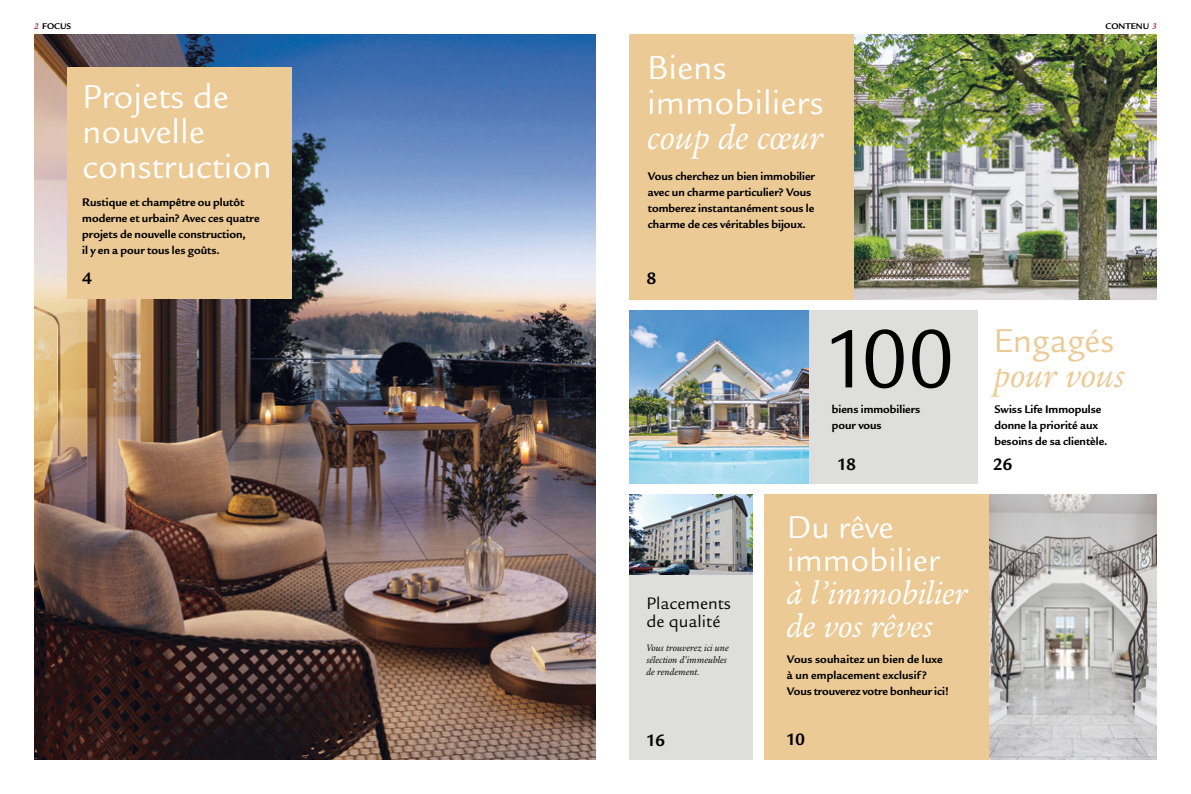
<style>
.page{position:relative;width:1191px;height:794px;background:#fff}
.page>*{position:absolute;margin:0;border:0;box-sizing:border-box;transform-origin:0 0}
.t1{font:90px "Legacy Sans ITC Pro";color:#000}
.t2{font:36px/35px "Legacy Sans ITC Pro";color:#fff}
.Book_16_18pt_K{font:italic 36px/35px "Legacy Serif ITC Pro";color:#ebca95}
.t3{font:italic 36px "Legacy Serif ITC Pro";color:#fff}
.t4{font:italic 34px/33px "Legacy Serif ITC Pro";color:#fff}
.t5{font:34px/33px "Legacy Sans ITC Pro";color:#fff}
.Book_16_18pt_K-2{font:18px "Legacy Sans ITC Pro";color:#000}
.Book_16_18pt_K-3{font:700 18px "Legacy Sans ITC Pro";letter-spacing:-.055em;color:#000}
.Book_16_18pt_K-4{font:700 12px/16px "Legacy Sans ITC Pro";color:#000}
.Book_16_18pt_K-5{font:italic 10px/12px "Legacy Serif ITC Pro";color:#000}
.Book_16_18pt_K-6{font:700 9px "Legacy Sans ITC Pro";color:#000}
.s1{font-family:"Legacy Serif ITC Pro";font-style:italic;color:#ad3247}
.s2{font-family:"Legacy Sans ITC Pro";font-style:normal}
</style>
<div class="page">
<img style="left:34px;top:34px;width:561px;height:726px">
<img style="left:629px;top:310px;width:180px;height:173px">
<img style="left:988px;top:494px;width:169px;height:266px">
<img style="left:854px;top:34px;width:303px;height:265px">
<img style="left:629px;top:494px;width:124px;height:82px">
<div style="left:764px;top:494px;width:224px;height:266px;background:#ebca95"></div>
<div style="left:68px;top:68px;width:224px;height:231px;background:#ebca95"></div>
<div style="left:629px;top:34px;width:225px;height:265px;background:#ebca95"></div>
<div style="left:809px;top:310px;width:168px;height:173px;background:#dededd"></div>
<div style="left:629px;top:576px;width:124px;height:184px;background:#dededd"></div>
<p class="Book_16_18pt_K-6" style="left:34px;top:21px;width:39px"><span class="s1">2</span> FOCUS</p>
<p class="Book_16_18pt_K-6" style="left:1105px;top:21px;width:53px">CONTENU <span class="s1">3</span></p>
<p class="t2" style="left:82px;top:80px;width:148px">Projets de</p>
<p class="t2" style="left:82px;top:115px;width:191px">nouvelle construction</p>
<p class="Book_16_18pt_K-4" style="left:82px;top:194px;width:164px">Rustique et champêtre ou plutôt</p>
<p class="Book_16_18pt_K-4" style="left:82px;top:210px;width:179px">moderne et urbain? Avec ces quatre</p>
<p class="Book_16_18pt_K-4" style="left:82px;top:226px;width:165px">projets de nouvelle construction, il y en a pour tous les goûts.</p>
<p class="t2" style="left:647px;top:50px;width:81px">Biens</p>
<p class="t2" style="left:647px;top:85px;width:178px">immobiliers</p>
<p class="t3" style="left:647px;top:115px;width:177px">coup de cœur</p>
<p class="Book_16_18pt_K-4" style="left:648px;top:168px;width:169px">Vous cherchez un bien immobilier avec un charme particulier? Vous tomberez instantanément sous le charme de ces véritables bijoux.</p>
<p class="Book_16_18pt_K-3" style="left:82px;top:268px;width:11px">4</p>
<p class="Book_16_18pt_K-3" style="left:646px;top:268px;width:11px">8</p>
<p class="Book_16_18pt_K-2" style="left:646px;top:592px;width:86px">Placements</p>
<p class="Book_16_18pt_K-2" style="left:646px;top:610px;width:75px">de qualité</p>
<p class="Book_16_18pt_K-5" style="left:646px;top:641px;width:84px">Vous trouverez ici une sélection d’immeubles de rendement.</p>
<p class="Book_16_18pt_K-3" style="left:646px;top:729px;width:20px">16</p>
<p class="t1" style="left:822px;top:307px;width:135px">100</p>
<p class="Book_16_18pt_K-4" style="left:831px;top:401px;width:90px">biens immobiliers pour vous</p>
<p class="Book_16_18pt_K" style="left:993px;top:322px;width:133px"><span class="s2">Engagés </span>pour vous</p>
<p class="Book_16_18pt_K-4" style="left:994px;top:401px;width:115px">Swiss Life Immopulse donne la priorité aux besoins de sa clientèle.</p>
<p class="Book_16_18pt_K-3" style="left:837px;top:454px;width:20px">18</p>
<p class="Book_16_18pt_K-3" style="left:992px;top:454px;width:21px">26</p>
<p class="t5" style="left:787px;top:511px;width:154px">Du rêve immobilier</p>
<p class="t4" style="left:787px;top:576px;width:182px">à l’immobilier de vos rêves</p>
<p class="Book_16_18pt_K-4" style="left:787px;top:651px;width:164px">Vous souhaitez un bien de luxe à un emplacement exclusif?<br>Vous trouverez votre bonheur ici!</p>
<p class="Book_16_18pt_K-3" style="left:786px;top:728px;width:21px">10</p>
</div>
